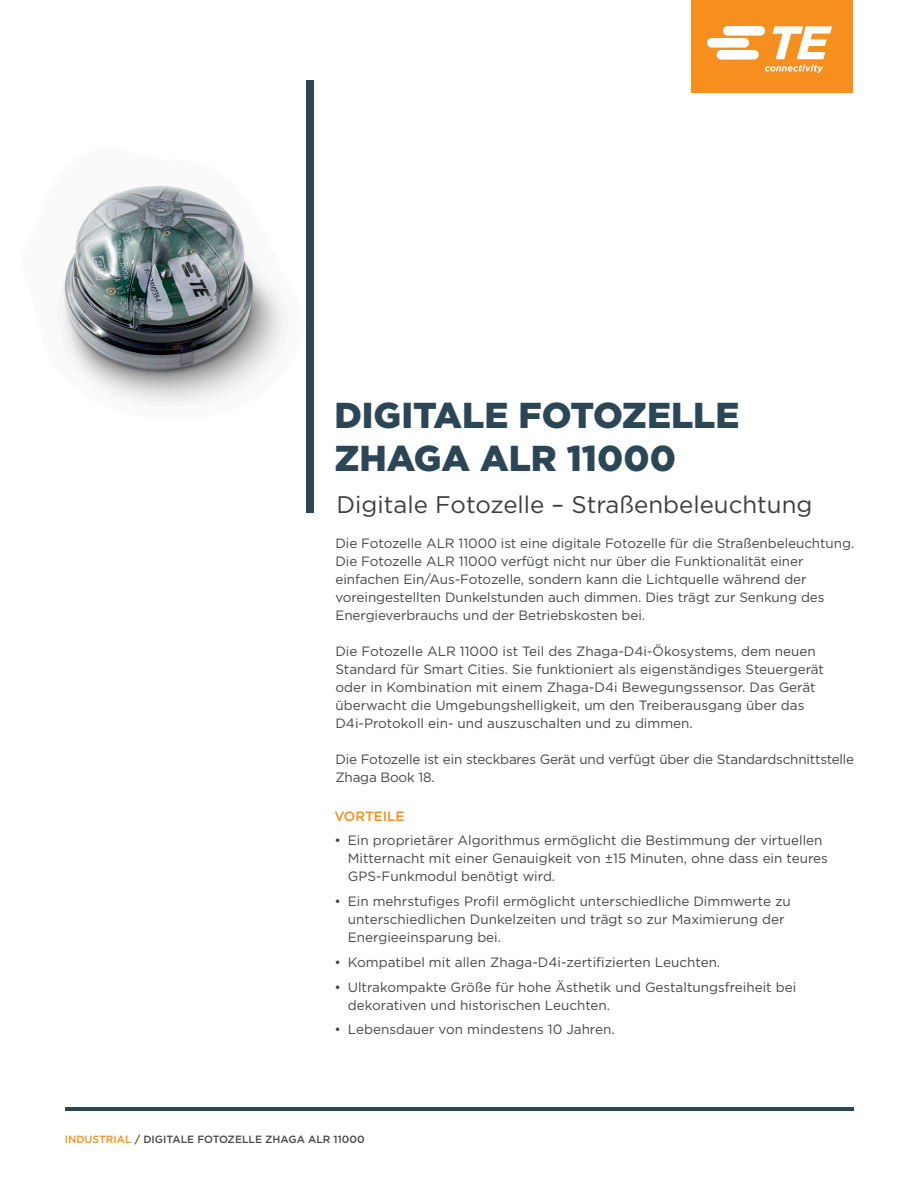
<style>
.page{position:relative;width:918px;height:1188px;background:#fff}
.page>*{position:absolute;margin:0;border:0;box-sizing:border-box;transform-origin:0 0}
.B_Cover_Subhead{font:900 36px/43.2px "Gotham";color:#2b4756}
.PS_eCard_Introducing{font:24px "Gotham";color:#3e3e3f}
.PS_Body_Copy{font:13.5px/18px "Gotham";color:#454647}
.PS_Body_Copy_Subhead{font:500 13.5px "Gotham";color:#f68f1e}
.t1{font:500 10.5px "Gotham";color:#454647}
.s1{color:#f68f1e}
</style>
<div class="page">
<img style="left:62px;top:140px;width:245px;height:294px">
<div style="left:307px;top:81px;width:7px;height:357px;background:#2b4756"></div>
<div style="left:307px;top:437px;width:7px;height:76px;background:#2b4756"></div>
<hr style="left:65px;top:1107px;width:788px;height:4px;background:#2b4756">
<div style="left:691px;top:0;width:162px;height:93px;background:#f68f1e"></div>
<svg style="left:707px;top:26px;width:125px;height:47px"></svg>
<p class="B_Cover_Subhead" style="left:334px;top:393px;width:407px">DIGITALE FOTOZELLE<br>ZHAGA ALR 11000</p>
<p class="PS_eCard_Introducing" style="left:336px;top:489px;width:477px">Digitale Fotozelle – Straßenbeleuchtung</p>
<p class="PS_Body_Copy" style="left:335px;top:534px;width:520px">Die Fotozelle ALR 11000 ist eine digitale Fotozelle für die Straßenbeleuchtung.<br>Die Fotozelle ALR 11000 verfügt nicht nur über die Funktionalität einer einfachen Ein/Aus-Fotozelle, sondern kann die Lichtquelle während der voreingestellten Dunkelstunden auch dimmen. Dies trägt zur Senkung des Energieverbrauchs und der Betriebskosten bei.</p>
<p class="PS_Body_Copy" style="left:335px;top:642px;width:490px">Die Fotozelle ALR 11000 ist Teil des Zhaga-D4i-Ökosystems, dem neuen Standard für Smart Cities. Sie funktioniert als eigenständiges Steuergerät oder in Kombination mit einem Zhaga-D4i Bewegungssensor. Das Gerät überwacht die Umgebungshelligkeit, um den Treiberausgang über das D4i-Protokoll ein- und auszuschalten und zu dimmen.</p>
<p class="PS_Body_Copy" style="left:335px;top:750px;width:520px">Die Fotozelle ist ein steckbares Gerät und verfügt über die Standardschnittstelle<br>Zhaga Book 18.</p>
<p class="PS_Body_Copy_Subhead" style="left:334px;top:807px;width:72px">VORTEILE</p>
<p class="PS_Body_Copy" style="left:348px;top:831px;width:482px;text-indent:-14px">• Ein proprietärer Algorithmus ermöglicht die Bestimmung der virtuellen<br>Mitternacht mit einer Genauigkeit von ±15 Minuten, ohne dass ein teures<br>GPS-Funkmodul benötigt wird.</p>
<p class="PS_Body_Copy" style="left:348px;top:892px;width:445px;text-indent:-14px">• Ein mehrstufiges Profil ermöglicht unterschiedliche Dimmwerte zu unterschiedlichen Dunkelzeiten und trägt so zur Maximierung der<br>Energieeinsparung bei.</p>
<p class="PS_Body_Copy" style="left:334px;top:953px;width:387px">• Kompatibel mit allen Zhaga-D4i-zertifizierten Leuchten.</p>
<p class="PS_Body_Copy" style="left:348px;top:978px;width:450px;text-indent:-14px">• Ultrakompakte Größe für hohe Ästhetik und Gestaltungsfreiheit bei dekorativen und historischen Leuchten.</p>
<p class="PS_Body_Copy" style="left:334px;top:1020px;width:282px">• Lebensdauer von mindestens 10 Jahren.</p>
<p class="t1" style="left:65px;top:1132px;width:301px"><span class="s1">INDUSTRIAL</span> / DIGITALE FOTOZELLE ZHAGA ALR 11000</p>
</div>
